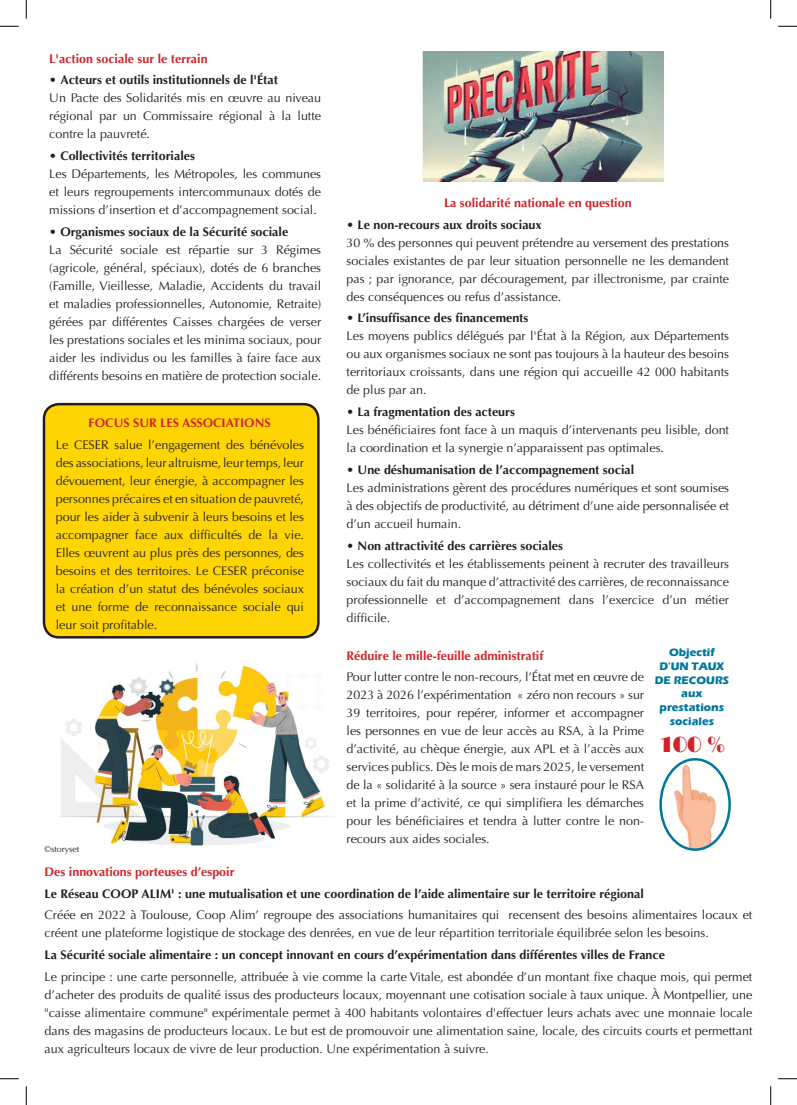
<style>
.page{position:relative;width:797px;height:1105px;background:#fff}
.page>*{position:absolute;margin:0;border:0;box-sizing:border-box;transform-origin:0 0}
.t1{font:22.5px "Broadway";color:#d1232a}
.t2{font:12.5px/18px "Optima";color:#231f20}
.t3{font:700 12.5px "Optima";color:#231f20}
.t4{font:700 12.5px "Optima";color:#d1232a}
.t5{font:700 11.25px/13.8px "Eras ITC";color:#00769d;text-align:center}
.t6{font:8.75px "Optima";color:#231f20}
.s1{font-weight:700}
</style>
<div class="page">
<img style="left:422px;top:51px;width:241px;height:131px">
<div style="left:44px;top:404px;width:274px;height:233px;background:#fed503;border-radius:15px"></div>
<div style="left:43px;top:403px;width:276px;height:235px;border:2px solid #231f20;border-radius:15px"></div>
<img style="left:60px;top:663px;width:275px;height:183px">
<img style="left:670px;top:764px;width:50px;height:86px">
<div style="left:659px;top:758px;width:72px;height:93px;border:2px solid #00769d;border-radius:50%"></div>
<svg style="left:0;top:25px;width:19px;height:2px"></svg>
<svg style="left:778px;top:25px;width:19px;height:2px"></svg>
<svg style="left:0;top:1078px;width:19px;height:1px"></svg>
<svg style="left:778px;top:1078px;width:19px;height:1px"></svg>
<svg style="left:25px;top:0;width:2px;height:19px"></svg>
<svg style="left:25px;top:1086px;width:2px;height:19px"></svg>
<svg style="left:770px;top:0;width:1px;height:19px"></svg>
<svg style="left:770px;top:1086px;width:1px;height:19px"></svg>
<p class="t4" style="left:49px;top:51px;width:160px">L'action sociale sur le terrain</p>
<p class="t2" style="left:49px;top:71px;width:273px">• <span class="s1">Acteurs et outils institutionnels de l'État<br></span>Un Pacte des Solidarités mis en œuvre au niveau régional par un Commissaire régional à la lutte contre la pauvreté.</p>
<p class="t2" style="left:49px;top:147px;width:273px">• <span class="s1">Collectivités territoriales<br></span>Les Départements, les Métropoles, les communes et leurs regroupements intercommunaux dotés de missions d’insertion et d’accompagnement social.</p>
<p class="t2" style="left:49px;top:223px;width:273px">• <span class="s1">Organismes sociaux de la Sécurité sociale<br></span>La Sécurité sociale est répartie sur 3 Régimes (agricole, général, spéciaux), dotés de 6 branches (Famille, Vieillesse, Maladie, Accidents du travail et maladies professionnelles, Autonomie, Retraite) gérées par différentes Caisses chargées de verser les prestations sociales et les minima sociaux, pour aider les individus ou les familles à faire face aux différents besoins en matière de protection sociale.</p>
<p class="t4" style="left:89px;top:415px;width:183px">FOCUS SUR LES ASSOCIATIONS</p>
<p class="t2" style="left:56px;top:436px;width:250px;text-align:justify">Le CESER salue l’engagement des bénévoles des associations, leur altruisme, leur temps, leur dévouement, leur énergie, à accompagner les personnes précaires et en situation de pauvreté, pour les aider à subvenir à leurs besoins et les accompagner face aux difficultés de la vie.<br>Elles œuvrent au plus près des personnes, des besoins et des territoires. Le CESER préconise la création d’un statut des bénévoles sociaux et une forme de reconnaissance sociale qui leur soit profitable.</p>
<p class="t6" style="left:45px;top:844px;width:36px">©storyset</p>
<p class="t4" style="left:444px;top:195px;width:189px">La solidarité nationale en question</p>
<p class="t2" style="left:346px;top:215px;width:384px">• <span class="s1">Le non-recours aux droits sociaux<br></span>30 % des personnes qui peuvent prétendre au versement des prestations sociales existantes de par leur situation personnelle ne les demandent pas ; par ignorance, par découragement, par illectronisme, par crainte des conséquences ou refus d’assistance.</p>
<p class="t2" style="left:346px;top:309px;width:384px">• <span class="s1">L’insuffisance des financements<br></span>Les moyens publics délégués par l'État à la Région, aux Départements ou aux organismes sociaux ne sont pas toujours à la hauteur des besoins territoriaux croissants, dans une région qui accueille 42 000 habitants de plus par an.</p>
<p class="t2" style="left:346px;top:403px;width:384px">• <span class="s1">La fragmentation des acteurs<br></span>Les bénéficiaires font face à un maquis d’intervenants peu lisible, dont la coordination et la synergie n’apparaissent pas optimales.</p>
<p class="t2" style="left:346px;top:461px;width:384px">• <span class="s1">Une déshumanisation de l’accompagnement social<br></span>Les administrations gèrent des procédures numériques et sont soumises à des objectifs de productivité, au détriment d’une aide personnalisée et d’un accueil humain.</p>
<p class="t2" style="left:346px;top:536px;width:384px">• <span class="s1">Non attractivité des carrières sociales<br></span>Les collectivités et les établissements peinent à recruter des travailleurs sociaux du fait du manque d’attractivité des carrières, de reconnaissance professionnelle et d’accompagnement dans l’exercice d’un métier difficile.</p>
<p class="t4" style="left:346px;top:648px;width:198px">Réduire le mille-feuille administratif</p>
<p class="t2" style="left:346px;top:668px;width:299px;text-align:justify">Pour lutter contre le non-recours, l’État met en œuvre de 2023 à 2026 l’expérimentation « zéro non recours » sur 39 territoires, pour repérer, informer et accompagner les personnes en vue de leur accès au RSA, à la Prime d’activité, au chèque énergie, aux APL et à l’accès aux services publics. Dès le mois de mars 2025, le versement de la « solidarité à la source » sera instauré pour le RSA et la prime d’activité, ce qui simplifiera les démarches pour les bénéficiaires et tendra à lutter contre le non&shy;recours aux aides sociales.</p>
<p class="t5" style="left:654px;top:645px;width:76px">Objectif<br>D'UN TAUX<br>DE RECOURS aux prestations sociales</p>
<h1 class="t1" style="left:659px;top:732px;width:67px">100 %</h1>
<p class="t4" style="left:45px;top:864px;width:191px">Des innovations porteuses d’espoir</p>
<p class="t3" style="left:45px;top:886px;width:601px">Le Réseau COOP ALIM' : une mutualisation et une coordination de l’aide alimentaire sur le territoire régional</p>
<p class="t2" style="left:45px;top:906px;width:709px">Créée en 2022 à Toulouse, Coop Alim’ regroupe des associations humanitaires qui recensent des besoins alimentaires locaux et créent une plateforme logistique de stockage des denrées, en vue de leur répartition territoriale équilibrée selon les besoins.</p>
<p class="t3" style="left:45px;top:947px;width:622px">La Sécurité sociale alimentaire : un concept innovant en cours d’expérimentation dans différentes villes de France</p>
<p class="t2" style="left:45px;top:968px;width:709px;text-align:justify">Le principe : une carte personnelle, attribuée à vie comme la carte Vitale, est abondée d’un montant fixe chaque mois, qui permet d’acheter des produits de qualité issus des producteurs locaux, moyennant une cotisation sociale à taux unique. À Montpellier, une "caisse alimentaire commune" expérimentale permet à 400 habitants volontaires d'effectuer leurs achats avec une monnaie locale dans des magasins de producteurs locaux. Le but est de promouvoir une alimentation saine, locale, des circuits courts et permettant aux agriculteurs locaux de vivre de leur production. Une expérimentation à suivre.</p>
</div>
